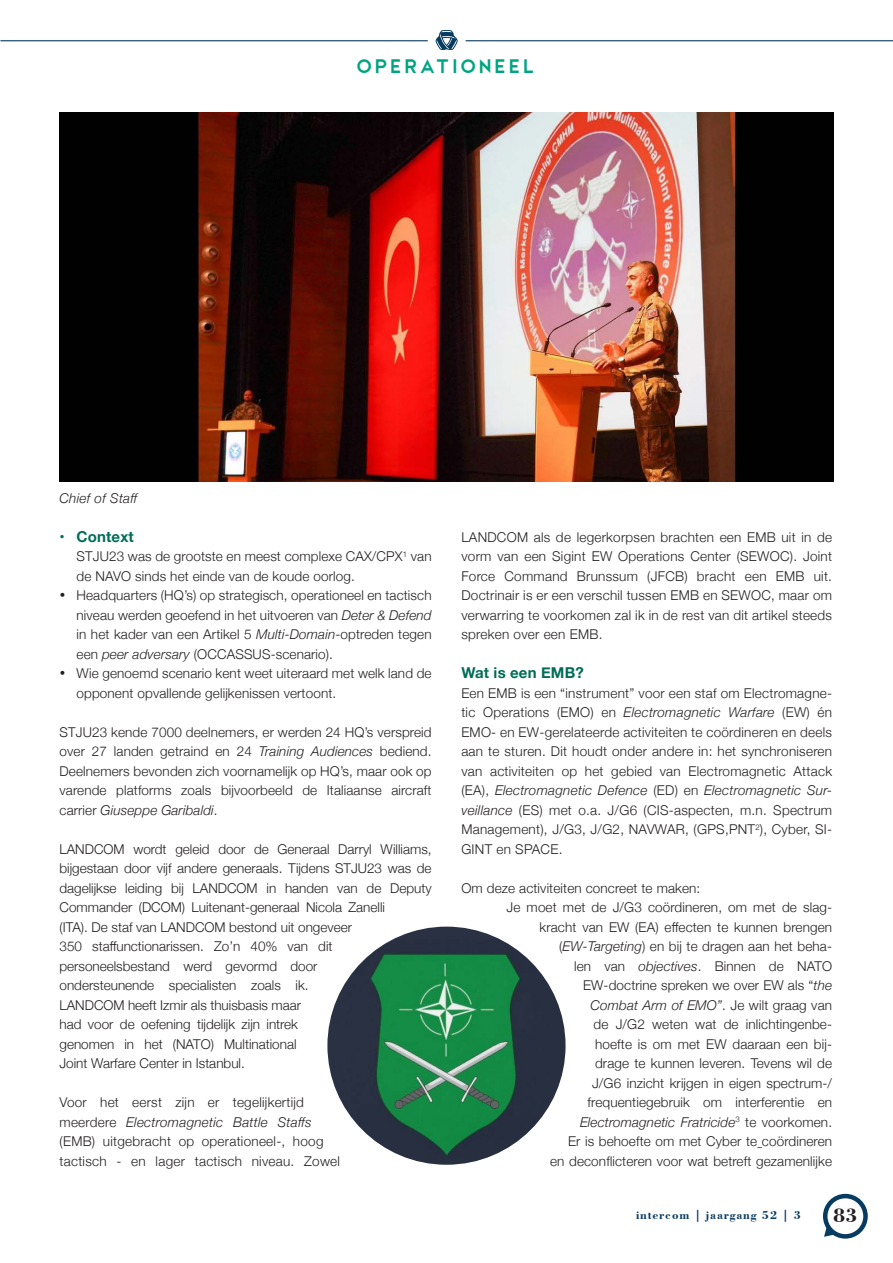
<style>
.page{position:relative;width:893px;height:1263px;background:#fff}
.page>*{position:absolute;margin:0;border:0;box-sizing:border-box;transform-origin:0 0}
.t1{font:700 20.1px "Bodoni BT";color:#231f20}
.t2{font:19.5px "CWG Sans";letter-spacing:.14em;color:#00a482}
.t3{font:700 15px "Helvetica Neue";letter-spacing:.01em;color:#006d58}
.List_Paragraph{font:300 13.5px/19.5px "Helvetica Neue";letter-spacing:.01em;color:#231f20}
.t4{font:italic 300 13.5px "Helvetica Neue";letter-spacing:.02em;color:#231f20}
.t5{font:700 12px "Bodoni BT";letter-spacing:.07em;color:#083b60}
.s1{font-style:italic}
</style>
<div class="page">
<img style="left:60px;top:112px;width:773px;height:370px">
<img style="left:327px;top:926px;width:239px;height:239px;border-radius:119px">
<div style="left:823px;top:1194px;width:45px;height:44px;border:4px solid #083b60;border-radius:50%"></div>
<svg style="left:824px;top:1225px;width:12px;height:12px"></svg>
<hr style="left:0;top:40px;width:428px;height:1px;background:#083b60">
<hr style="left:466px;top:40px;width:427px;height:1px;background:#083b60">
<svg style="left:436px;top:30px;width:21px;height:20px"></svg>
<p class="t4" style="left:60px;top:487px;width:80px">Chief of Staff</p>
<p class="t2" style="left:357px;top:56px;width:179px">OPERATIONEEL</p>
<p class="t3" style="left:60px;top:524px;width:76px">• Context</p>
<p class="List_Paragraph" style="left:77px;top:545px;width:357px">STJU23 was de grootste en meest complexe CAX/CPX<sup>1</sup> van de NAVO sinds het einde van de koude oorlog.</p>
<p class="List_Paragraph" style="left:77px;top:584px;width:357px;text-align:justify;text-indent:-17px">• Headquarters (HQ’s) op strategisch, operationeel en tactisch niveau werden geoefend in het uitvoeren van <span class="s1">Deter &amp; Defend </span>in het kader van een Artikel 5 <span class="s1">Multi-Domain</span>-optreden tegen een <span class="s1">peer adversary</span> (OCCASSUS-scenario).</p>
<p class="List_Paragraph" style="left:77px;top:662px;width:356px;text-indent:-17px">• Wie genoemd scenario kent weet uiteraard met welk land de opponent opvallende gelijkenissen vertoont.</p>
<p class="List_Paragraph" style="left:60px;top:721px;width:374px;text-align:justify">STJU23 kende 7000 deelnemers, er werden 24 HQ’s verspreid over 27 landen getraind en 24 <span class="s1">Training Audiences</span> bediend.<br>Deelnemers bevonden zich voornamelijk op HQ’s, maar ook op varende platforms zoals bijvoorbeeld de Italiaanse aircraft carrier <span class="s1">Giuseppe Garibaldi</span>.</p>
<p class="List_Paragraph" style="left:60px;top:838px;width:374px">LANDCOM wordt geleid door de Generaal Darryl Williams, bijgestaan door vijf andere generaals. Tijdens STJU23 was de dagelijkse leiding bij LANDCOM in handen van de Deputy Commander (DCOM) Luitenant-generaal Nicola Zanelli<br>(ITA). De staf van LANDCOM bestond uit ongeveer<br>350 staffunctionarissen. Zo’n 40% van dit personeelsbestand werd gevormd door<br>ondersteunende specialisten zoals ik.<br>LANDCOM heeft Izmir als thuisbasis maar<br>had voor de oefening tijdelijk zijn intrek<br>genomen in het (NATO) Multinational<br>Joint Warfare Center in Istanbul.</p>
<p class="List_Paragraph" style="left:60px;top:1091px;width:282px">Voor het eerst zijn er tegelijkertijd meerdere <span class="s1">Electromagnetic Battle Staffs </span>(EMB) uitgebracht op operationeel-, hoog tactisch - en lager tactisch niveau. Zowel</p>
<p class="List_Paragraph" style="left:461px;top:526px;width:372px;text-align:justify">LANDCOM als de legerkorpsen brachten een EMB uit in de vorm van een Sigint EW Operations Center (SEWOC). Joint Force Command Brunssum (JFCB) bracht een EMB uit.<br>Doctrinair is er een verschil tussen EMB en SEWOC, maar om verwarring te voorkomen zal ik in de rest van dit artikel steeds spreken over een EMB.</p>
<p class="t3" style="left:461px;top:661px;width:124px">Wat is een EMB?</p>
<p class="List_Paragraph" style="left:461px;top:682px;width:372px;text-align:justify">Een EMB is een “instrument” voor een staf om Electromagne&shy;tic Operations (EMO) en <span class="s1">Electromagnetic Warfare</span> (EW) én EMO- en EW-gerelateerde activiteiten te coördineren en deels aan te sturen. Dit houdt onder andere in: het synchroniseren van activiteiten op het gebied van Electromagnetic Attack (EA), <span class="s1">Electromagnetic Defence</span> (ED) en <span class="s1">Electromagnetic Sur&shy;veillance</span> (ES) met o.a. J/G6 (CIS-aspecten, m.n. Spectrum Management), J/G3, J/G2, NAVWAR, (GPS,PNT<sup>2</sup>), Cyber, SI-GINT en SPACE.</p>
<p class="List_Paragraph" style="left:461px;top:877px;width:240px">Om deze activiteiten concreet te maken:</p>
<p class="List_Paragraph" style="left:507px;top:896px;width:327px;text-align:right">Je moet met de J/G3 coördineren, om met de slag&shy;kracht van EW (EA) effecten te kunnen brengen (<span class="s1">EW-Targeting</span>) en bij te dragen aan het beha-<br>len van <span class="s1">objectives</span>. Binnen de NATO EW-doctrine spreken we over EW als “<span class="s1">the<br>Combat Arm of EMO”</span>. Je wilt graag van<br>de J/G2 weten wat de inlichtingenbe-<br>hoefte is om met EW daaraan een bij-<br>drage te kunnen leveren. Tevens wil de<br>J/G6 inzicht krijgen in eigen spectrum-/ frequentiegebruik om interferentie en <span class="s1">Electromagnetic Fratricide</span><sup>3</sup> te voorkomen.<br>Er is behoefte om met Cyber te coördineren<br>en deconflicteren voor wat betreft gezamenlijke</p>
<p class="t5" style="left:636px;top:1208px;width:167px">intercom | jaargang 52 | 3</p>
<h1 class="t1" style="left:833px;top:1203px;width:26px">83</h1>
</div>
